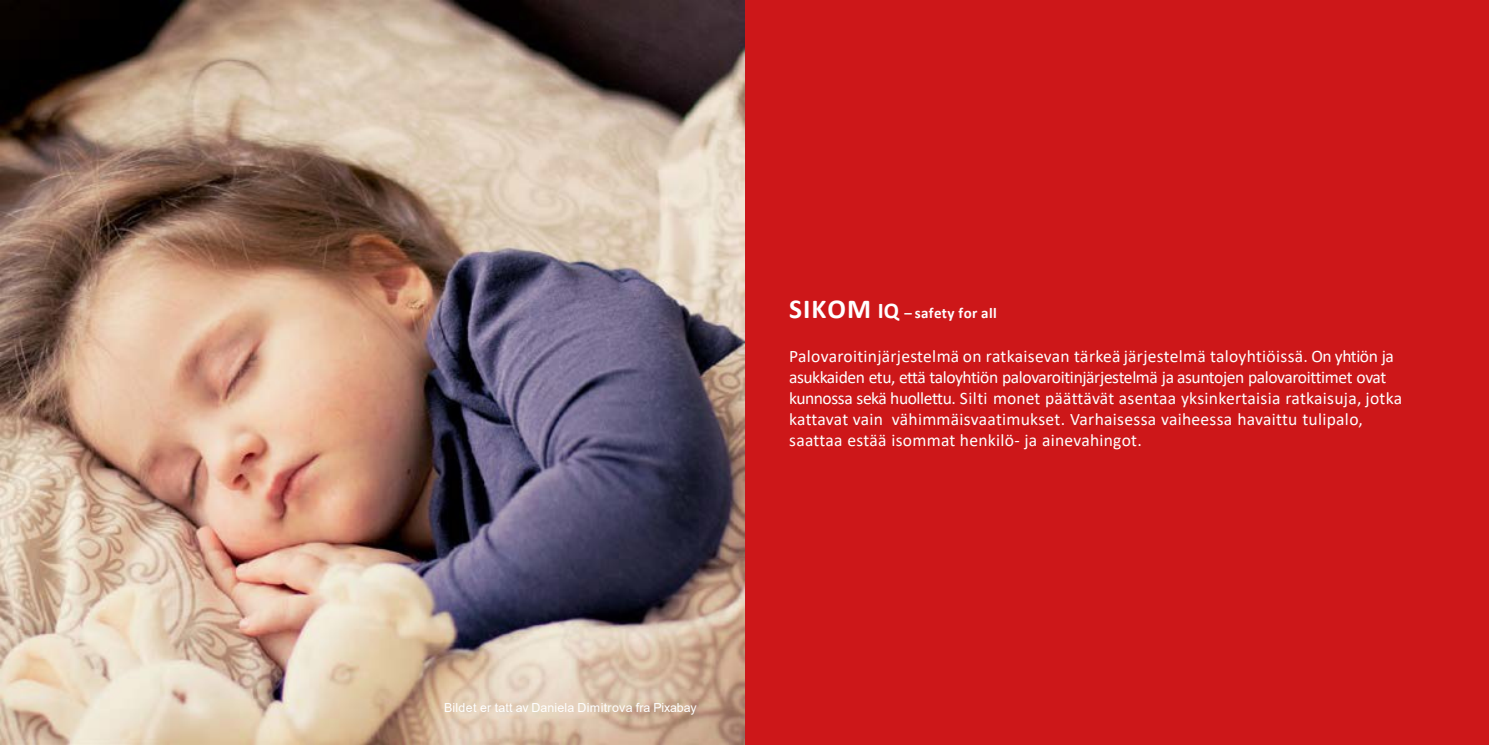
<style>
.page{position:relative;width:1489px;height:745px;background:#fff}
.page>*{position:absolute;margin:0;border:0;box-sizing:border-box;transform-origin:0 0}
.t1{font:17.5px/21px "Calibri";letter-spacing:.01em;color:#fff}
.t2{font:700 15px "Calibri";letter-spacing:.025em;color:#fff}
.t3{font:12.5px "Arial";letter-spacing:.01em;color:#fff}
.s1{font-size:27.5px}
.s2{font-size:22.5px}
</style>
<div class="page">
<div style="left:744px;top:0;width:744px;height:744px;background:#cd1719"></div>
<img style="left:0;top:0;width:744px;height:744px">
<p class="t2" style="left:789px;top:302px;width:209px"><span class="s1">SIKOM</span> <span class="s2">IQ</span> – safety for all</p>
<p class="t1" style="left:789px;top:345px;width:614px">Palovaroitinjärjestelmä on ratkaisevan tärkeä järjestelmä taloyhtiöissä. On yhtiön ja asukkaiden etu, että taloyhtiön palovaroitinjärjestelmä ja asuntojen palovaroittimet ovat kunnossa sekä huollettu. Silti monet päättävät asentaa yksinkertaisia ratkaisuja, jotka kattavat vain vähimmäisvaatimukset. Varhaisessa vaiheessa havaittu tulipalo, saattaa estää isommat henkilö- ja ainevahingot.</p>
<p class="t3" style="left:444px;top:698px;width:254px">Bildet er tatt av Daniela Dimitrova fra Pixabay</p>
</div>
